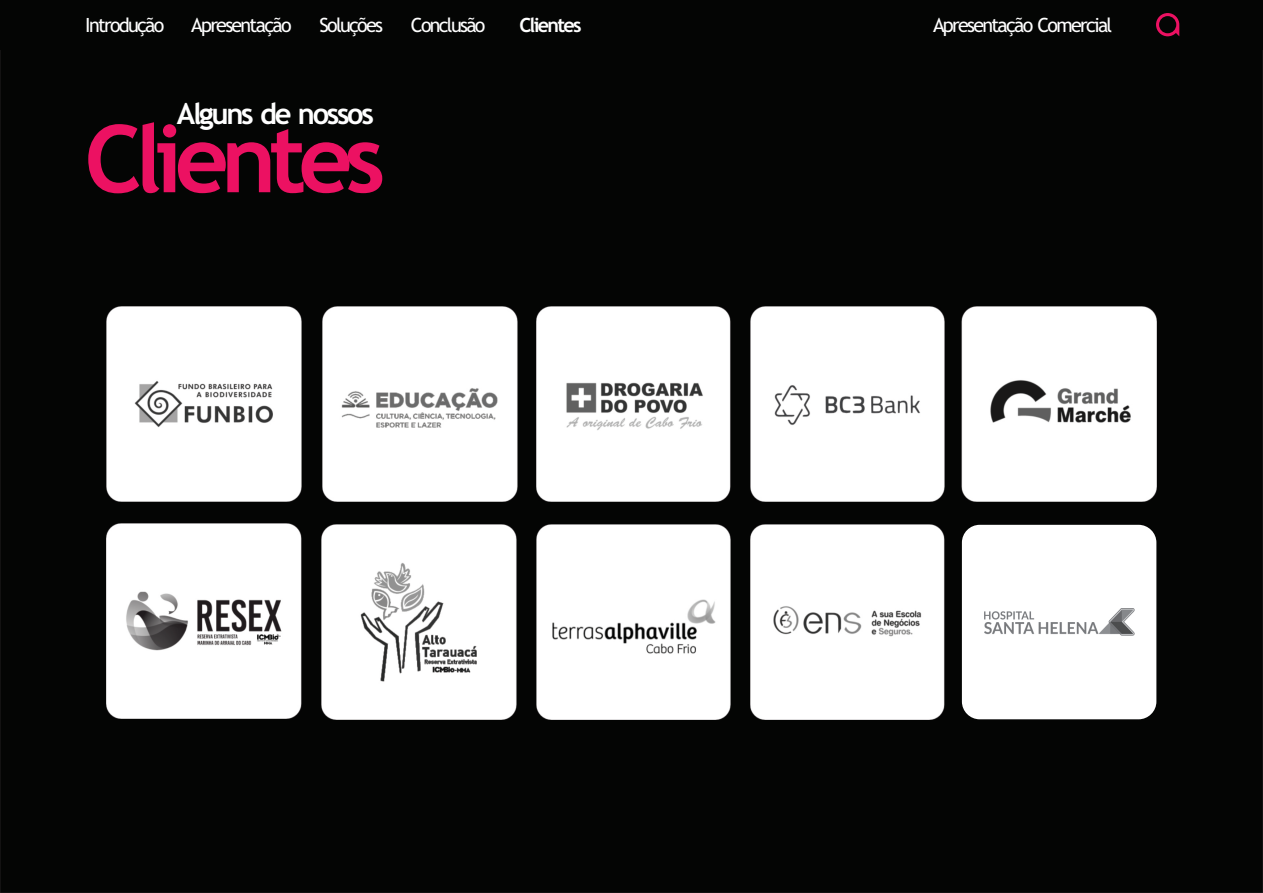
<style>
.page{position:relative;width:1263px;height:893px;background:#fff}
.page>*{position:absolute;margin:0;border:0;box-sizing:border-box;transform-origin:0 0}
.t1{font:700 93.75px "Trebuchet MS";letter-spacing:-.08em;color:#ec1162}
.t2{font:700 29.1px "Trebuchet MS";letter-spacing:-.08em;color:#fff}
.t3{font:19.65px "Trebuchet MS";letter-spacing:-.085em;color:#fff}
.t4{font:700 19.65px "Trebuchet MS";letter-spacing:-.085em;color:#fff}
</style>
<div class="page">
<div style="left:0;top:49px;width:1263px;height:844px;background:#040504"></div>
<div style="left:0;top:0;width:1263px;height:49px;background:#040504"></div>
<svg style="left:1156px;top:13px;width:23px;height:23px"></svg>
<img style="left:107px;top:307px;width:194px;height:194px">
<img style="left:107px;top:524px;width:194px;height:194px">
<img style="left:321px;top:525px;width:195px;height:194px">
<img style="left:536px;top:525px;width:195px;height:194px">
<img style="left:750px;top:525px;width:195px;height:194px">
<img style="left:962px;top:307px;width:194px;height:194px">
<img style="left:750px;top:307px;width:195px;height:194px">
<img style="left:536px;top:307px;width:195px;height:194px">
<img style="left:323px;top:307px;width:194px;height:194px">
<div style="left:962px;top:525px;width:194px;height:194px;background:#fff;border-radius:18px"></div>
<img style="left:984px;top:609px;width:150px;height:26px">
<p class="t3" style="left:85px;top:17px;width:81px">Introdução</p>
<p class="t3" style="left:191px;top:17px;width:102px">Apresentação</p>
<p class="t3" style="left:319px;top:17px;width:65px">Soluções</p>
<p class="t3" style="left:411px;top:17px;width:76px">Conclusão</p>
<p class="t4" style="left:519px;top:17px;width:64px">Clientes</p>
<p class="t3" style="left:933px;top:17px;width:181px">Apresentação Comercial</p>
<h2 class="t2" style="left:177px;top:103px;width:198px">Alguns de nossos</h2>
<h1 class="t1" style="left:85px;top:123px;width:302px">Clientes</h1>
</div>
